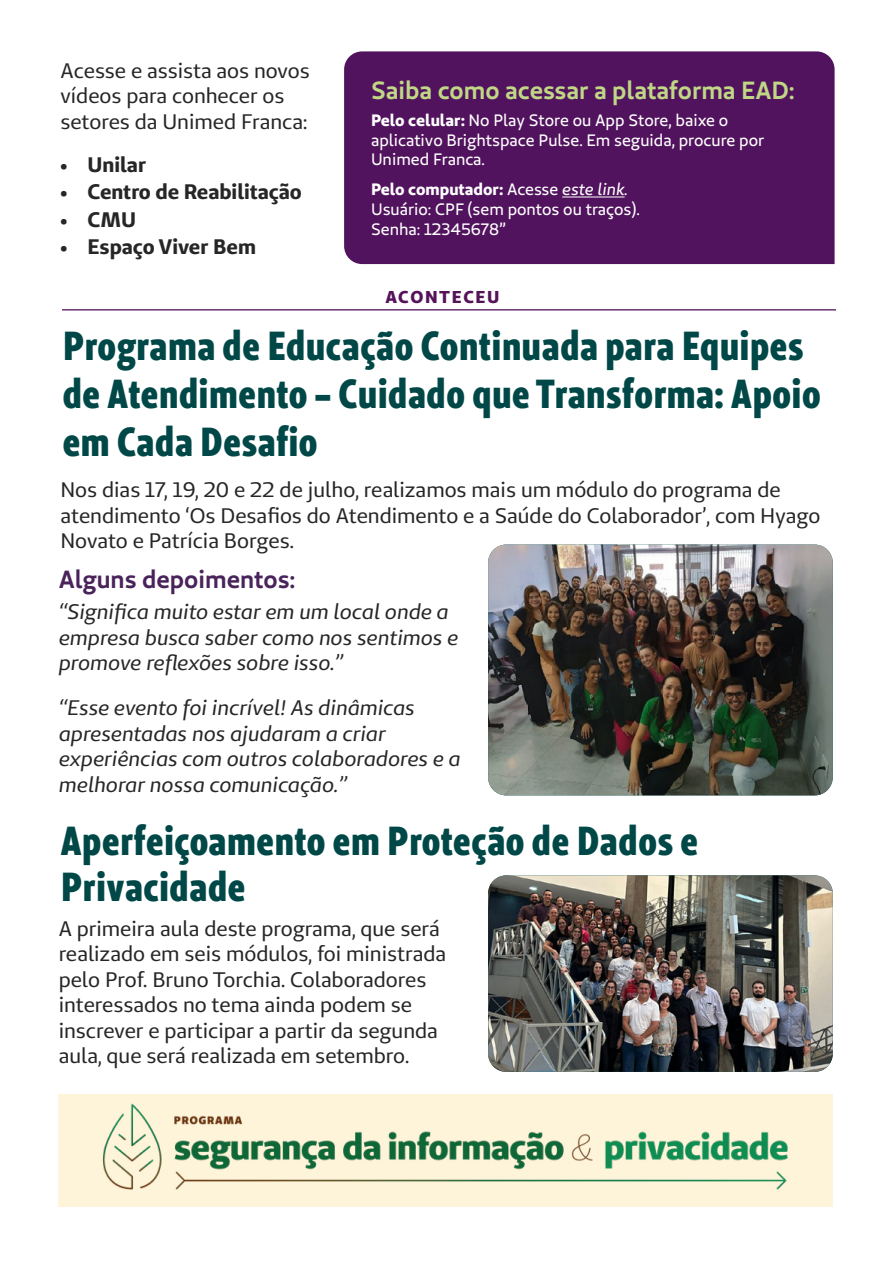
<style>
.page{position:relative;width:893px;height:1263px;background:#fff}
.page>*{position:absolute;margin:0;border:0;box-sizing:border-box;transform-origin:0 0}
.t1{font:condensed 40.5px/48px "Unimed Sans 2020 Bold";color:#004847}
.t2{font:700 24.75px "Unimed Sans 2020 Semi";color:#c0d786}
.t3{font:700 24.75px "Unimed Sans 2020 Semi";color:#49235a}
.t4{font:21px/25.5px "Unimed Sans";color:#262626}
.t5{font:italic 21px/25.5px "Unimed Sans";color:#262626}
.t6{font:700 21px "Unimed Sans";color:#262626}
.t7{font:800 17.1px "Unimed Sans";letter-spacing:.09em;color:#55145a}
.t8{font:16.5px/19.8px "Unimed Sans 2020 Regular";color:#fff}
.t9{font:16.5px "Unimed Sans 2020 Bold";color:#fff}
.s1{font-family:"Unimed Sans 2020 Bold"}
.s2{font-family:"Unimed Sans 2020 Regular"}
.s3{font-family:"Unimed Sans 2020 Regular";font-style:italic}
</style>
<div class="page">
<div style="left:344px;top:51px;width:491px;height:213px;background:#52135e"></div>
<hr style="left:562px;top:197px;width:63px;height:1px;background:#fff">
<hr style="left:62px;top:309px;width:774px;height:1px;background:#55145a">
<img style="left:488px;top:544px;width:345px;height:251px">
<img style="left:488px;top:875px;width:345px;height:197px">
<div style="left:59px;top:1094px;width:774px;height:112px;background:#fef4d9"></div>
<img style="left:88px;top:1103px;width:724px;height:104px">
<p class="t4" style="left:61px;top:57px;width:251px">Acesse e assista aos novos vídeos para conhecer os setores da Unimed Franca:</p>
<p class="t6" style="left:61px;top:151px;width:87px">• Unilar</p>
<p class="t6" style="left:61px;top:178px;width:243px">• Centro de Reabilitação</p>
<p class="t6" style="left:61px;top:205px;width:77px">• CMU</p>
<p class="t6" style="left:61px;top:232px;width:197px">• Espaço Viver Bem</p>
<p class="t2" style="left:371px;top:74px;width:425px">Saiba como acessar a plataforma EAD:</p>
<p class="t8" style="left:371px;top:110px;width:395px"><span class="s1">Pelo celular:</span> No Play Store ou App Store, baixe o aplicativo Brightspace Pulse. Em seguida, procure por<br>Unimed Franca.</p>
<p class="t9" style="left:371px;top:179px;width:258px">Pelo computador: <span class="s2">Acesse</span> <span class="s3">este link.</span></p>
<p class="t8" style="left:371px;top:199px;width:270px">Usuário: CPF (sem pontos ou traços).<br>Senha: 12345678”</p>
<p class="t7" style="left:385px;top:285px;width:116px">ACONTECEU</p>
<h1 class="t1" style="left:62px;top:320px;width:760px">Programa de Educação Continuada para Equipes de Atendimento - Cuidado que Transforma: Apoio em Cada Desafio</h1>
<p class="t4" style="left:61px;top:477px;width:761px">Nos dias 17, 19, 20 e 22 de julho, realizamos mais um módulo do programa de atendimento ‘Os Desafios do Atendimento e a Saúde do Colaborador’, com Hyago<br>Novato e Patrícia Borges.</p>
<p class="t3" style="left:59px;top:563px;width:238px">Alguns depoimentos:</p>
<p class="t5" style="left:59px;top:599px;width:401px">“Significa muito estar em um local onde a empresa busca saber como nos sentimos e promove reflexões sobre isso.”</p>
<p class="t5" style="left:59px;top:695px;width:404px">“Esse evento foi incrível! As dinâmicas apresentadas nos ajudaram a criar experiências com outros colaboradores e a melhorar nossa comunicação.”</p>
<h1 class="t1" style="left:61px;top:816px;width:639px;line-height:46.5px">Aperfeiçoamento em Proteção de Dados e<br>Privacidade</h1>
<p class="t4" style="left:59px;top:915px;width:389px">A primeira aula deste programa, que será realizado em seis módulos, foi ministrada pelo Prof. Bruno Torchia. Colaboradores interessados no tema ainda podem se inscrever e participar a partir da segunda aula, que será realizada em setembro.</p>
</div>
